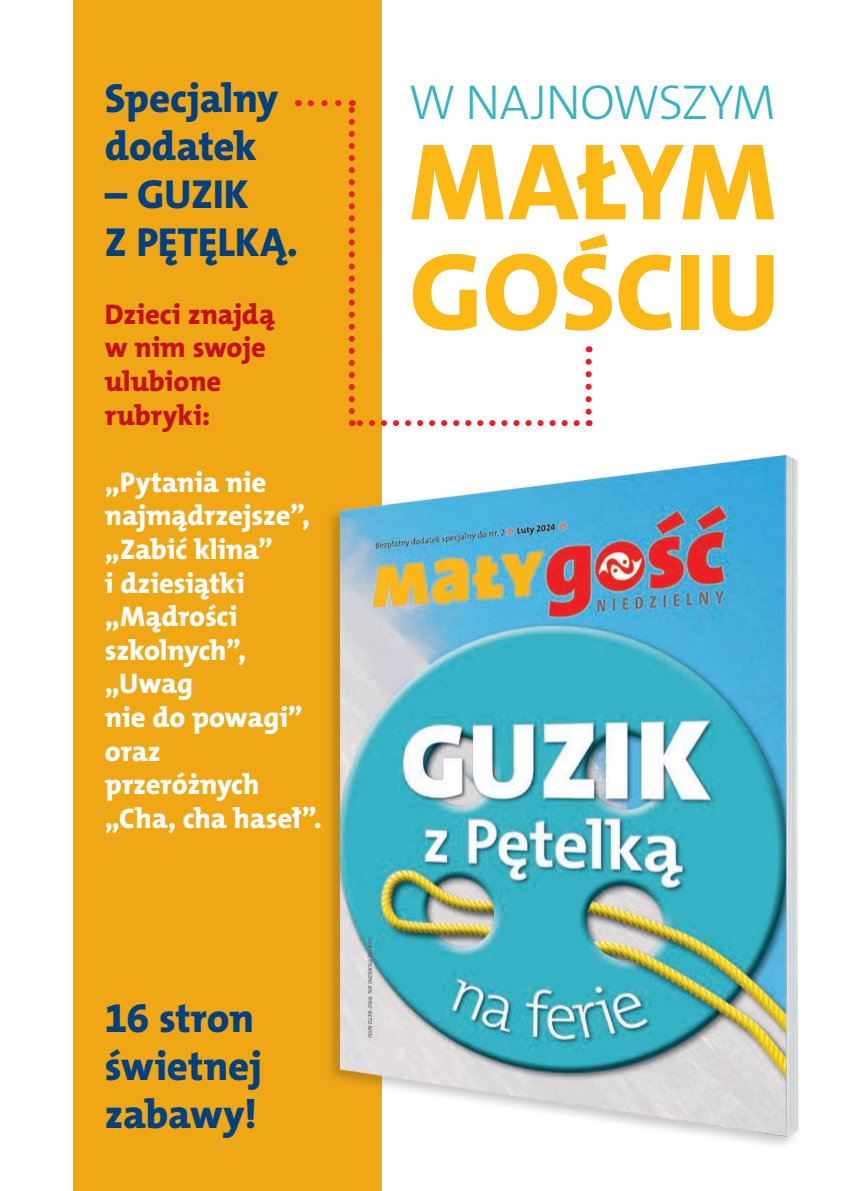
<style>
.page{position:relative;width:851px;height:1191px;background:#fff}
.page>*{position:absolute;margin:0;border:0;box-sizing:border-box;transform-origin:0 0}
.t1{font:110px/110px "The Mix HP8 Ex Bld";color:#fcb814}
.t2{font:49.4px "The Mix HP3 Lig";letter-spacing:-.03em;color:#35b3c4}
.nr{font:40.8px/48px "The Mix HP8 Ex Bld";letter-spacing:-.01em;color:#014081}
.nr-2{font:28.6px/33.6px "The Mix HP8 Ex Bld";color:#fff}
.nr-3{font:28.6px/33.6px "The Mix HP8 Ex Bld";color:#c4121a}
</style>
<div class="page">
<div style="left:74px;top:0;width:308px;height:1191px;background:#efa715"></div>
<img style="left:330px;top:454px;width:469px;height:691px">
<svg style="left:585px;top:362px;width:6px;height:64px"></svg>
<svg style="left:351px;top:420px;width:225px;height:6px"></svg>
<svg style="left:348px;top:100px;width:6px;height:311px"></svg>
<svg style="left:298px;top:100px;width:40px;height:6px"></svg>
<p class="nr" style="left:105px;top:75px;width:175px">Specjalny dodatek</p>
<p class="nr" style="left:105px;top:171px;width:195px">– GUZIK<br>Z PĘTĘLKĄ.</p>
<p class="nr-3" style="left:105px;top:297px;width:172px">Dzieci znajdą w nim swoje ulubione rubryki:</p>
<p class="nr-2" style="left:105px;top:465px;width:218px">„Pytania nie najmądrzejsze”, „Zabić klina”<br>i dziesiątki „Mądrości szkolnych”, „Uwag<br>nie do powagi” oraz przeróżnych „Cha, cha haseł”.</p>
<p class="nr" style="left:105px;top:995px;width:158px">16 stron świetnej zabawy!</p>
<p class="t2" style="left:409px;top:71px;width:368px">W NAJNOWSZYM</p>
<p class="t1" style="left:409px;top:128px;width:372px">MAŁYM<br>GOŚCIU</p>
</div>
